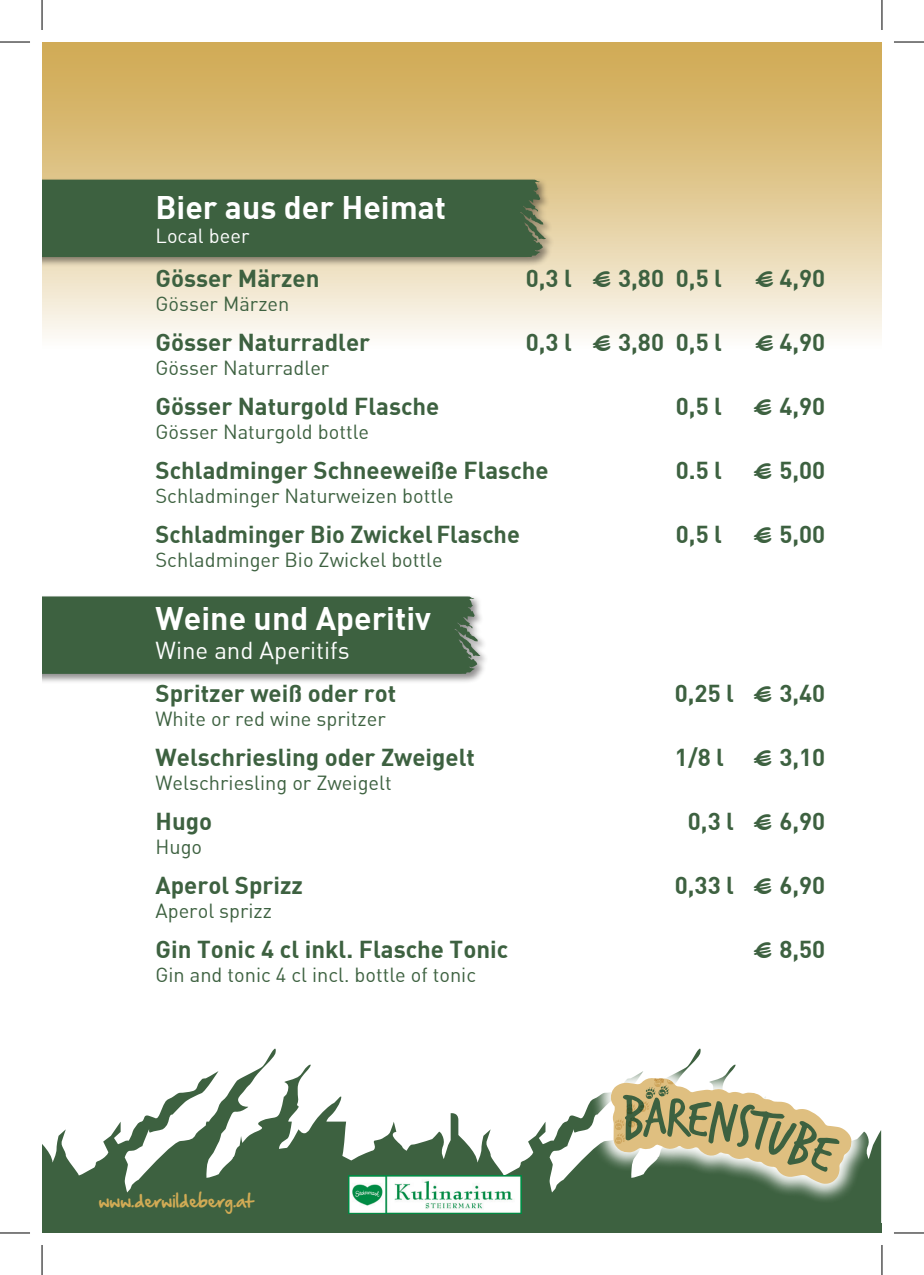
<style>
.page{position:relative;width:924px;height:1275px;background:#fff}
.page>*{position:absolute;margin:0;border:0;box-sizing:border-box;transform-origin:0 0}
.t1{font:700 32px "DI Nbek";color:#fff}
.t2{font:700 24px "DI Nbek";color:#3d6140}
.t3{font:24px "DIN Bek";color:#fff}
.t4{font:20px "DIN Bek";color:#3d6140}
.t5{font:20px "DIN Bek";color:#fff}
.t6{font:16px "Hand Of Sean";color:#d1ab55}
.s1{font-family:"Hand Of Sean";font-weight:400}
</style>
<div class="page">
<svg style="left:42px;top:1048px;width:838px;height:175px"></svg>
<div style="left:42px;top:1223px;width:839px;height:10px;background:#3d6140"></div>
<img style="left:348px;top:1175px;width:173px;height:38px">
<div style="left:42px;top:42px;width:839px;height:360px;background:linear-gradient(to bottom,#cda346,#fff)"></div>
<svg style="left:577px;top:1048px;width:303px;height:167px"></svg>
<svg style="left:610px;top:1077px;width:241px;height:106px"></svg>
<div style="left:42px;top:595px;width:447px;height:88px;background:#231f20;opacity:.5"></div>
<div style="left:42px;top:596px;width:438px;height:78px;background:#3d6140"></div>
<div style="left:42px;top:178px;width:513px;height:89px;background:#231f20;opacity:.5"></div>
<div style="left:42px;top:179px;width:503px;height:78px;background:#3d6140"></div>
<hr style="left:0;top:42px;width:30px;height:1px;background:#000">
<hr style="left:893px;top:42px;width:30px;height:1px;background:#000">
<hr style="left:0;top:1232px;width:30px;height:1px;background:#000">
<hr style="left:893px;top:1232px;width:30px;height:1px;background:#000">
<hr style="left:42px;top:0;width:1px;height:30px;background:#000">
<hr style="left:42px;top:1245px;width:1px;height:30px;background:#000">
<hr style="left:881px;top:0;width:1px;height:30px;background:#000">
<hr style="left:881px;top:1245px;width:1px;height:30px;background:#000">
<h1 class="t1" style="left:155px;top:187px;width:292px">Bier aus der Heimat</h1>
<p class="t5" style="left:155px;top:224px;width:95px">Local beer</p>
<p class="t2" style="left:155px;top:262px;width:165px">Gösser Märzen</p>
<p class="t2" style="left:525px;top:262px;width:198px">0,3 l <span class="s1">€</span> 3,80 0,5 l</p>
<p class="t2" style="left:755px;top:262px;width:71px"><span class="s1">€</span> 4,90</p>
<p class="t4" style="left:155px;top:291px;width:135px">Gösser Märzen</p>
<p class="t2" style="left:155px;top:326px;width:216px">Gösser Naturradler</p>
<p class="t2" style="left:525px;top:326px;width:198px">0,3 l <span class="s1">€</span> 3,80 0,5 l</p>
<p class="t2" style="left:755px;top:326px;width:71px"><span class="s1">€</span> 4,90</p>
<p class="t4" style="left:155px;top:355px;width:175px">Gösser Naturradler</p>
<p class="t2" style="left:155px;top:390px;width:285px">Gösser Naturgold Flasche</p>
<p class="t2" style="left:675px;top:390px;width:48px">0,5 l</p>
<p class="t2" style="left:753px;top:390px;width:73px"><span class="s1">€</span> 4,90</p>
<p class="t4" style="left:155px;top:419px;width:215px">Gösser Naturgold bottle</p>
<p class="t2" style="left:155px;top:455px;width:394px">Schladminger Schneeweiße Flasche</p>
<p class="t2" style="left:675px;top:455px;width:48px">0.5 l</p>
<p class="t2" style="left:753px;top:455px;width:73px"><span class="s1">€</span> 5,00</p>
<p class="t4" style="left:155px;top:483px;width:299px">Schladminger Naturweizen bottle</p>
<p class="t2" style="left:155px;top:519px;width:366px">Schladminger Bio Zwickel Flasche</p>
<p class="t2" style="left:675px;top:519px;width:48px">0,5 l</p>
<p class="t2" style="left:753px;top:519px;width:73px"><span class="s1">€</span> 5,00</p>
<p class="t4" style="left:155px;top:547px;width:288px">Schladminger Bio Zwickel bottle</p>
<h1 class="t1" style="left:155px;top:597px;width:277px">Weine und Aperitiv</h1>
<p class="t3" style="left:155px;top:635px;width:196px">Wine and Aperitifs</p>
<p class="t2" style="left:155px;top:677px;width:242px">Spritzer weiß oder rot</p>
<p class="t2" style="left:674px;top:677px;width:152px">0,25 l <span class="s1">€</span> 3,40</p>
<p class="t4" style="left:155px;top:706px;width:231px">White or red wine spritzer</p>
<p class="t2" style="left:155px;top:741px;width:321px">Welschriesling oder Zweigelt</p>
<p class="t2" style="left:674px;top:741px;width:152px">1/8 l <span class="s1">€</span> 3,10</p>
<p class="t4" style="left:155px;top:770px;width:237px">Welschriesling or Zweigelt</p>
<p class="t2" style="left:155px;top:805px;width:58px">Hugo</p>
<p class="t2" style="left:687px;top:805px;width:139px">0,3 l <span class="s1">€</span> 6,90</p>
<p class="t4" style="left:155px;top:834px;width:48px">Hugo</p>
<p class="t2" style="left:155px;top:870px;width:149px">Aperol Sprizz</p>
<p class="t2" style="left:674px;top:870px;width:152px">0,33 l <span class="s1">€</span> 6,90</p>
<p class="t4" style="left:155px;top:898px;width:118px">Aperol sprizz</p>
<p class="t2" style="left:155px;top:934px;width:354px">Gin Tonic 4 cl inkl. Flasche Tonic</p>
<p class="t2" style="left:753px;top:934px;width:73px"><span class="s1">€</span> 8,50</p>
<p class="t4" style="left:155px;top:962px;width:322px">Gin and tonic 4 cl incl. bottle of tonic</p>
<p class="t6" style="left:99px;top:1186px;width:156px">www.derwildeberg.at</p>
</div>
